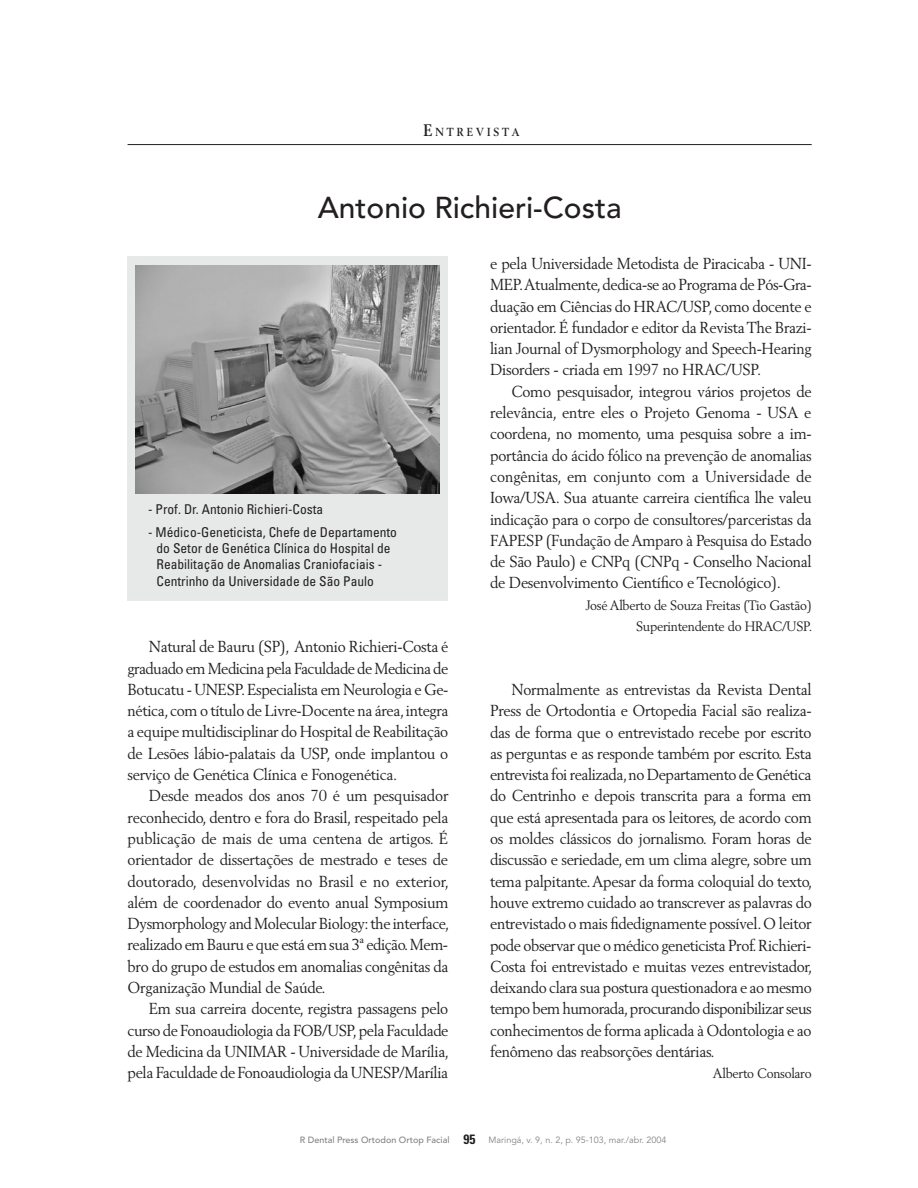
<style>
.page{position:relative;width:918px;height:1188px;background:#fff}
.page>*{position:absolute;margin:0;border:0;box-sizing:border-box;transform-origin:0 0}
.t1{font:500 30px "Avenir";color:#231f20}
.t2{font:15.75px/21.3px "Berling";letter-spacing:-.02em;color:#231f20;text-align:justify;scale:.95 1}
.t3{font:condensed 13.5px/16.2px "Univers";color:#231f20}
.t4{font:13.5px/21.3px "Berling";letter-spacing:-.02em;color:#231f20;text-align:right;scale:.95 1}
.t5{font:700 11.55px "Berling";letter-spacing:.285em;color:#231f20;scale:.9 1}
.t6{font:9px "Avenir";color:#808285}
.s1{font-size:16.5px}
.s2{font-weight:500}
.s3{font-family:"Univers";font-weight:700;font-stretch:condensed;font-size:13.5px;color:#231f20}
</style>
<div class="page">
<hr style="left:128px;top:144px;width:684px;height:1px;background:#231f20">
<div style="left:128px;top:257px;width:320px;height:344px;background:#e7e8e8"></div>
<img style="left:136px;top:266px;width:303px;height:228px">
<p class="t5" style="left:423px;top:125px;width:108px"><span class="s1">E</span>NTREVISTA</p>
<h1 class="t1" style="left:318px;top:190px;width:306px">Antonio Richieri-Costa</h1>
<p class="t3" style="left:148px;top:501px;width:177px">- Prof. Dr. Antonio Richieri-Costa</p>
<p class="t3" style="left:157px;top:524px;width:242px;text-indent:-9px">- Médico-Geneticista, Chefe de Departamento do Setor de Genética Clínica do Hospital de Reabilitação de Anomalias Craniofaciais - Centrinho da Universidade de São Paulo</p>
<p class="t2" style="left:128px;top:636px;width:339px;text-indent:21px">Natural de Bauru (SP), Antonio Richieri-Costa é graduado em Medicina pela Faculdade de Medicina de Botucatu - UNESP. Especialista em Neurologia e Ge&shy;nética, com o título de Livre-Docente na área, integra a equipe multidisciplinar do Hospital de Reabilitação de Lesões lábio-palatais da USP, onde implantou o serviço de Genética Clínica e Fonogenética.</p>
<p class="t2" style="left:128px;top:785px;width:340px;text-indent:21px">Desde meados dos anos 70 é um pesquisador reconhecido, dentro e fora do Brasil, respeitado pela publicação de mais de uma centena de artigos. É orientador de dissertações de mestrado e teses de doutorado, desenvolvidas no Brasil e no exterior, além de coordenador do evento anual Symposium Dysmorphology and Molecular Biology: the interface, realizado em Bauru e que está em sua 3ª edição. Mem&shy;bro do grupo de estudos em anomalias congênitas da Organização Mundial de Saúde.</p>
<p class="t2" style="left:128px;top:998px;width:339px;text-indent:21px">Em sua carreira docente, registra passagens pelo curso de Fonoaudiologia da FOB/USP, pela Faculdade de Medicina da Unimar</p>
<p class="t2" style="left:128px;top:1041px;width:340px;text-align:right">- Universidade de Marília,<br>pela Faculdade de Fonoaudiologia da UNESP/Marília</p>
<p class="t2" style="left:490px;top:253px;width:340px">e pela Universidade Metodista de Piracicaba - UNI-MEP. Atualmente, dedica-se ao Programa de Pós-Gra&shy;duação em Ciências do HRAC/USP, como docente e orientador. É fundador e editor da Revista The Brazi&shy;lian Journal of Dysmorphology and Speech-Hearing Disorders - criada em 1997 no HRAC/USP.</p>
<p class="t2" style="left:490px;top:380px;width:340px;text-indent:21px">Como pesquisador, integrou vários projetos de relevância, entre eles o Projeto Genoma - USA e coordena, no momento, uma pesquisa sobre a im&shy;portância do ácido fólico na prevenção de anomalias congênitas, em conjunto com a Universidade de Iowa/USA. Sua atuante carreira científica lhe valeu indicação para o corpo de consultores/parceristas da FAPESP (Fundação de Amparo à Pesquisa do Estado de São Paulo) e CNPq (CNPq - Conselho Nacional de Desenvolvimento Científico e Tecnológico).</p>
<p class="t4" style="left:586px;top:594px;width:240px">José Alberto de Souza Freitas (Tio Gastão)<br>Superintendente do HRAC/USP.</p>
<p class="t2" style="left:490px;top:679px;width:341px;text-indent:21px">Normalmente as entrevistas da Revista Dental Press de Ortodontia e Ortopedia Facial são realiza&shy;das de forma que o entrevistado recebe por escrito as perguntas e as responde também por escrito. Esta entrevista foi realizada, no Departamento de Genética do Centrinho e depois transcrita para a forma em que está apresentada para os leitores, de acordo com os moldes clássicos do jornalismo. Foram horas de discussão e seriedade, em um clima alegre, sobre um tema palpitante. Apesar da forma coloquial do texto, houve extremo cuidado ao transcrever as palavras do entrevistado o mais fidedignamente possível. O leitor pode observar que o médico geneticista Prof. Richieri-Costa foi entrevistado e muitas vezes entrevistador, deixando clara sua postura questionadora e ao mesmo tempo bem humorada, procurando disponibilizar seus conhecimentos de forma aplicada à Odontologia e ao fenômeno das reabsorções dentárias.</p>
<p class="t4" style="left:713px;top:1063px;width:105px">Alberto Consolaro</p>
<p class="t6" style="left:300px;top:1135px;width:368px"><span class="s2">R Dental Press Ortodon Ortop Facial</span> <span class="s3">95</span> Maringá, v. 9, n. 2, p. 95-103, mar./abr. 2004</p>
</div>
